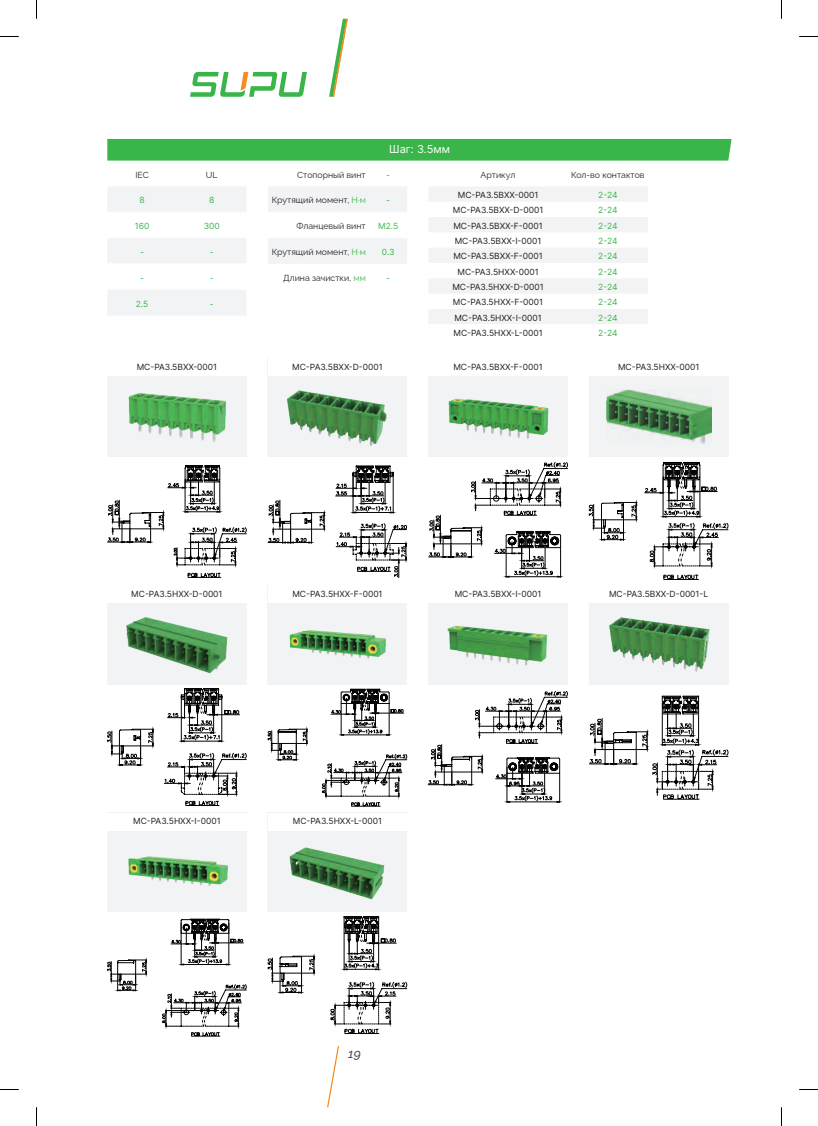
<style>
.page{position:relative;width:818px;height:1126px;background:#fff}
.page>*{position:absolute;margin:0;border:0;box-sizing:border-box;transform-origin:0 0}
.t1{font:italic 500 12.5px "Raleway";color:#4b4c4d}
.t2{font:11px "Inter";color:#fff}
.t3{font:8.75px "Raleway";color:#231f20}
.t4{font:8.5px "Inter";color:#231f20}
.t5{font:8.5px "Inter";letter-spacing:-.015em;color:#3ab54a}
.s1{color:#3ab54a}
</style>
<div class="page">
<div style="left:107px;top:358px;width:139px;height:99px;background:#f2f3f4"></div>
<div style="left:107px;top:585px;width:139px;height:100px;background:#f2f3f4"></div>
<div style="left:107px;top:812px;width:139px;height:100px;background:#f2f3f4"></div>
<div style="left:268px;top:358px;width:139px;height:99px;background:#f2f3f4"></div>
<div style="left:268px;top:585px;width:139px;height:100px;background:#f2f3f4"></div>
<div style="left:268px;top:812px;width:139px;height:100px;background:#f2f3f4"></div>
<div style="left:428px;top:358px;width:139px;height:99px;background:#f2f3f4"></div>
<div style="left:428px;top:585px;width:139px;height:100px;background:#f2f3f4"></div>
<div style="left:588px;top:358px;width:139px;height:99px;background:#f2f3f4"></div>
<div style="left:588px;top:585px;width:139px;height:100px;background:#f2f3f4"></div>
<div style="left:107px;top:358px;width:139px;height:18px;background:#fff"></div>
<div style="left:107px;top:585px;width:139px;height:18px;background:#fff"></div>
<div style="left:107px;top:812px;width:139px;height:18px;background:#fff"></div>
<div style="left:268px;top:358px;width:139px;height:18px;background:#fff"></div>
<div style="left:268px;top:585px;width:139px;height:18px;background:#fff"></div>
<div style="left:268px;top:812px;width:139px;height:18px;background:#fff"></div>
<div style="left:428px;top:358px;width:139px;height:18px;background:#fff"></div>
<div style="left:428px;top:585px;width:139px;height:18px;background:#fff"></div>
<div style="left:588px;top:358px;width:139px;height:18px;background:#fff"></div>
<div style="left:588px;top:585px;width:139px;height:18px;background:#fff"></div>
<img style="left:128px;top:393px;width:99px;height:49px">
<img style="left:126px;top:617px;width:102px;height:57px">
<img style="left:289px;top:630px;width:97px;height:29px">
<img style="left:447px;top:625px;width:101px;height:41px">
<img style="left:609px;top:617px;width:101px;height:55px">
<img style="left:128px;top:856px;width:100px;height:31px">
<img style="left:289px;top:847px;width:96px;height:53px">
<img style="left:287px;top:390px;width:100px;height:56px">
<img style="left:448px;top:398px;width:101px;height:41px">
<img style="left:606px;top:389px;width:104px;height:55px">
<svg style="left:107px;top:139px;width:624px;height:185px"></svg>
<svg style="left:107px;top:465px;width:139px;height:112px"></svg>
<svg style="left:267px;top:499px;width:58px;height:44px"></svg>
<svg style="left:335px;top:465px;width:71px;height:113px"></svg>
<svg style="left:428px;top:462px;width:139px;height:115px"></svg>
<svg style="left:588px;top:500px;width:49px;height:41px"></svg>
<svg style="left:644px;top:462px;width:84px;height:118px"></svg>
<svg style="left:107px;top:726px;width:47px;height:40px"></svg>
<svg style="left:164px;top:688px;width:82px;height:117px"></svg>
<svg style="left:267px;top:726px;width:41px;height:34px"></svg>
<svg style="left:322px;top:688px;width:85px;height:118px"></svg>
<svg style="left:427px;top:691px;width:140px;height:111px"></svg>
<svg style="left:589px;top:695px;width:139px;height:104px"></svg>
<svg style="left:107px;top:957px;width:40px;height:34px"></svg>
<svg style="left:162px;top:918px;width:84px;height:118px"></svg>
<svg style="left:267px;top:953px;width:48px;height:40px"></svg>
<svg style="left:330px;top:916px;width:77px;height:117px"></svg>
<svg style="left:190px;top:72px;width:117px;height:25px"></svg>
<svg style="left:329px;top:18px;width:19px;height:79px"></svg>
<svg style="left:327px;top:1046px;width:12px;height:61px"></svg>
<svg style="left:0;top:36px;width:19px;height:1px"></svg>
<svg style="left:799px;top:36px;width:18px;height:1px"></svg>
<svg style="left:0;top:1089px;width:19px;height:1px"></svg>
<svg style="left:799px;top:1089px;width:18px;height:1px"></svg>
<svg style="left:36px;top:0;width:1px;height:19px"></svg>
<svg style="left:36px;top:1107px;width:1px;height:18px"></svg>
<p class="t3" style="left:135px;top:167px;width:15px">IEC</p>
<p class="t3" style="left:206px;top:167px;width:13px">UL</p>
<p class="t5" style="left:139px;top:194px;width:7px">8</p>
<p class="t5" style="left:209px;top:194px;width:7px">8</p>
<p class="t5" style="left:135px;top:220px;width:16px">160</p>
<p class="t5" style="left:203px;top:220px;width:18px">300</p>
<p class="t5" style="left:140px;top:245px;width:5px">-</p>
<p class="t5" style="left:210px;top:245px;width:5px">-</p>
<p class="t5" style="left:140px;top:271px;width:5px">-</p>
<p class="t5" style="left:210px;top:271px;width:5px">-</p>
<p class="t5" style="left:136px;top:297px;width:14px">2.5</p>
<p class="t5" style="left:210px;top:297px;width:5px">-</p>
<p class="t4" style="left:137px;top:360px;width:82px">MC-PA3.5ВXX-0001</p>
<p class="t2" style="left:389px;top:141px;width:62px">Шаг: 3.5мм</p>
<p class="t3" style="left:297px;top:167px;width:70px">Стопорный винт</p>
<p class="t5" style="left:386px;top:168px;width:5px">-</p>
<p class="t3" style="left:271px;top:193px;width:95px">Крутящий момент, <span class="s1">Н</span><sup>.</sup><span class="s1">м</span></p>
<p class="t5" style="left:386px;top:194px;width:5px">-</p>
<p class="t3" style="left:296px;top:219px;width:71px">Фланцевый винт</p>
<p class="t5" style="left:378px;top:220px;width:22px">M2.5</p>
<p class="t3" style="left:271px;top:245px;width:95px">Крутящий момент, <span class="s1">Н</span><sup>.</sup><span class="s1">м</span></p>
<p class="t5" style="left:381px;top:246px;width:14px">0.3</p>
<p class="t3" style="left:283px;top:271px;width:84px">Длина зачистки, <span class="s1">мм</span></p>
<p class="t5" style="left:386px;top:271px;width:5px">-</p>
<p class="t4" style="left:292px;top:360px;width:92px">MC-PA3.5ВXX-D-0001</p>
<p class="t3" style="left:480px;top:167px;width:36px">Артикул</p>
<p class="t3" style="left:570px;top:167px;width:75px">Кол-во контактов</p>
<p class="t4" style="left:457px;top:189px;width:82px">MC-PA3.5ВXX-0001</p>
<p class="t5" style="left:598px;top:189px;width:21px">2-24</p>
<p class="t4" style="left:452px;top:204px;width:92px">MC-PA3.5ВXX-D-0001</p>
<p class="t5" style="left:598px;top:204px;width:21px">2-24</p>
<p class="t4" style="left:453px;top:219px;width:91px">MC-PA3.5ВXX-F-0001</p>
<p class="t5" style="left:598px;top:219px;width:21px">2-24</p>
<p class="t4" style="left:454px;top:235px;width:88px">MC-PA3.5ВXX-I-0001</p>
<p class="t5" style="left:598px;top:235px;width:21px">2-24</p>
<p class="t4" style="left:453px;top:250px;width:91px">MC-PA3.5ВXX-F-0001</p>
<p class="t5" style="left:598px;top:250px;width:21px">2-24</p>
<p class="t4" style="left:457px;top:265px;width:83px">MC-PA3.5HXX-0001</p>
<p class="t5" style="left:598px;top:265px;width:21px">2-24</p>
<p class="t4" style="left:452px;top:281px;width:93px">MC-PA3.5HXX-D-0001</p>
<p class="t5" style="left:598px;top:281px;width:21px">2-24</p>
<p class="t4" style="left:452px;top:296px;width:92px">MC-PA3.5HXX-F-0001</p>
<p class="t5" style="left:598px;top:296px;width:21px">2-24</p>
<p class="t4" style="left:454px;top:311px;width:89px">MC-PA3.5HXX-I-0001</p>
<p class="t5" style="left:598px;top:311px;width:21px">2-24</p>
<p class="t4" style="left:453px;top:327px;width:91px">MC-PA3.5HXX-L-0001</p>
<p class="t5" style="left:598px;top:327px;width:21px">2-24</p>
<p class="t4" style="left:453px;top:360px;width:91px">MC-PA3.5ВXX-F-0001</p>
<p class="t4" style="left:617px;top:360px;width:83px">MC-PA3.5HXX-0001</p>
<p class="t4" style="left:131px;top:587px;width:93px">MC-PA3.5HXX-D-0001</p>
<p class="t4" style="left:292px;top:587px;width:92px">MC-PA3.5HXX-F-0001</p>
<p class="t4" style="left:454px;top:587px;width:88px">MC-PA3.5ВXX-I-0001</p>
<p class="t4" style="left:608px;top:587px;width:101px">MC-PA3.5ВXX-D-0001-L</p>
<p class="t4" style="left:133px;top:815px;width:89px">MC-PA3.5HXX-I-0001</p>
<p class="t4" style="left:293px;top:815px;width:91px">MC-PA3.5HXX-L-0001</p>
<h1 class="t1" style="left:348px;top:1043px;width:14px">19</h1>
</div>
